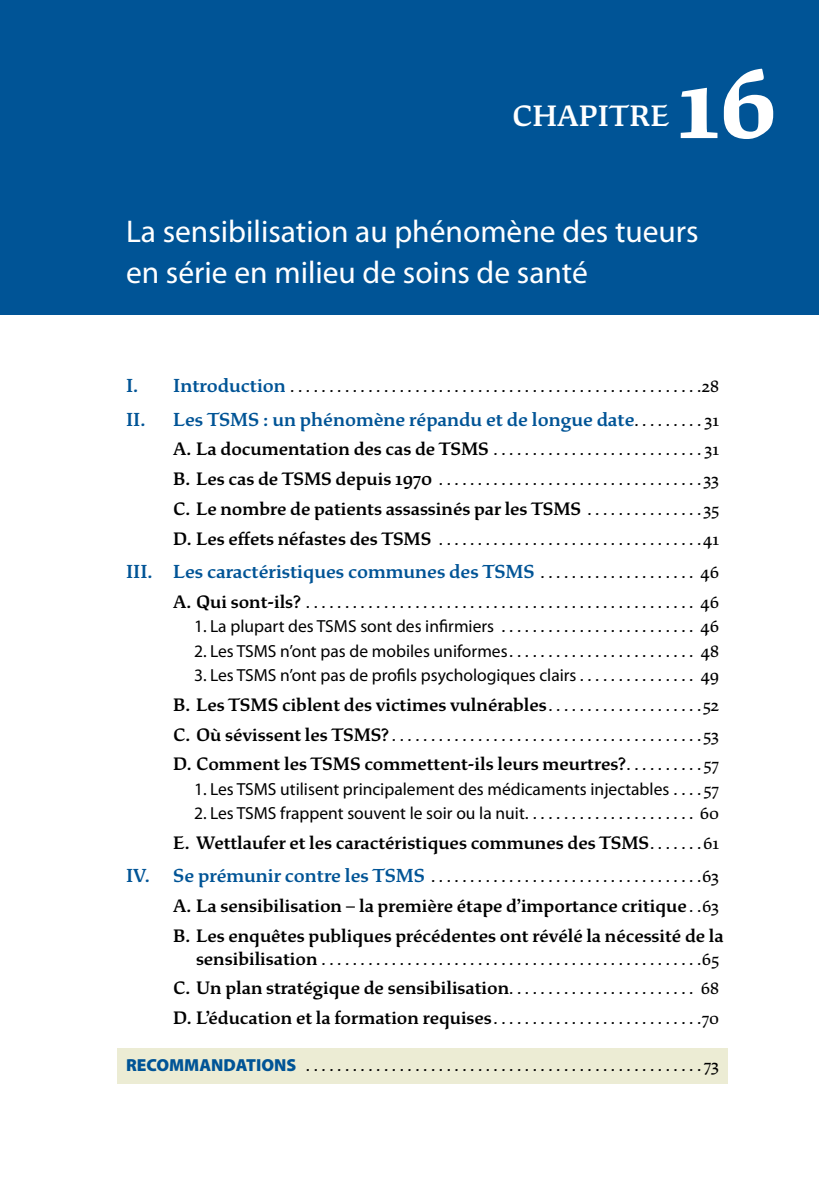
<style>
.page{position:relative;width:819px;height:1197px;background:#fff}
.page>*{position:absolute;margin:0;border:0;box-sizing:border-box;transform-origin:0 0}
.t1{font:700 105px "Study";color:#fff}
.t2{font:31.5px/42px "Myriad Pro";color:#fff}
.t3{font:600 31.5px "Study";color:#fff}
.t4{font:600 20.12px "Study";color:#005496}
.t5{font:600 19.25px "Study";color:#000}
.t6{font:500 17.5px "Study";letter-spacing:-.005em;color:#000}
.t7{font:17.5px "Myriad Pro";color:#000}
.s1{font-weight:600;font-size:20.12px;color:#005496}
.s2{font-weight:500;font-size:17.5px;color:#000}
.s3{font-weight:500;font-size:17.5px}
.s4{font-weight:600;font-size:19.25px}
.s5{font-family:"Study";font-weight:500}
.s6{font-family:"Myriad Pro";font-weight:900;color:#005496}
</style>
<div class="page">
<div style="left:0;top:0;width:819px;height:315px;background:#005496"></div>
<div style="left:117px;top:1048px;width:611px;height:35px;background:#ececd4"></div>
<h2 class="t3" style="left:512px;top:97px;width:159px">CHAPITRE</h2>
<h2 class="t1" style="left:677px;top:43px;width:101px">16</h2>
<h2 class="t2" style="left:126px;top:209px;width:574px">La sensibilisation au phénomène des tueurs en série en milieu de soins de santé</h2>
<p class="t6" style="left:126px;top:377px;width:595px"><span class="s1">I. Introduction</span> . . . . . . . . . . . . . . . . . . . . . . . . . . . . . . . . . . . . . . . . . . . . . . . . . . . . 28</p>
<p class="t4" style="left:126px;top:408px;width:595px">II. Les TSMS : un phénomène répandu et de longue date<span class="s2">. . . . . . . . . 31</span></p>
<p class="t5" style="left:173px;top:438px;width:548px">A. La documentation des cas de TSMS <span class="s3">. . . . . . . . . . . . . . . . . . . . . . . . . . 31</span></p>
<p class="t6" style="left:173px;top:469px;width:548px"><span class="s4">B. Les cas de TSMS depuis 1970</span> . . . . . . . . . . . . . . . . . . . . . . . . . . . . . . . . . 33</p>
<p class="t5" style="left:173px;top:498px;width:548px">C. Le nombre de patients assassinés par les TSMS <span class="s3">. . . . . . . . . . . . . . 35</span></p>
<p class="t6" style="left:173px;top:529px;width:548px"><span class="s4">D. Les effets néfastes des TSMS</span> . . . . . . . . . . . . . . . . . . . . . . . . . . . . . . . . . 41</p>
<p class="t4" style="left:126px;top:560px;width:595px">III. Les caractéristiques communes des TSMS <span class="s2">. . . . . . . . . . . . . . . . . . . . 46</span></p>
<p class="t6" style="left:173px;top:592px;width:548px"><span class="s4">A. Qui sont-ils?</span> . . . . . . . . . . . . . . . . . . . . . . . . . . . . . . . . . . . . . . . . . . . . . . . . . . 46</p>
<p class="t7" style="left:194px;top:615px;width:527px">1. La plupart des TSMS sont des infirmiers <span class="s5">. . . . . . . . . . . . . . . . . . . . . . . . . 46</span></p>
<p class="t7" style="left:194px;top:640px;width:527px">2. Les TSMS n’ont pas de mobiles uniformes <span class="s5">. . . . . . . . . . . . . . . . . . . . . . . . 48</span></p>
<p class="t7" style="left:194px;top:664px;width:527px">3. Les TSMS n’ont pas de profils psychologiques clairs <span class="s5">. . . . . . . . . . . . . . . 49</span></p>
<p class="t5" style="left:173px;top:694px;width:548px">B. Les TSMS ciblent des victimes vulnérables <span class="s3">. . . . . . . . . . . . . . . . . . . 52</span></p>
<p class="t6" style="left:173px;top:725px;width:548px"><span class="s4">C. Où sévissent les TSMS?</span> . . . . . . . . . . . . . . . . . . . . . . . . . . . . . . . . . . . . . . . 53</p>
<p class="t5" style="left:173px;top:753px;width:548px">D. Comment les TSMS commettent-ils leurs meurtres? <span class="s3">. . . . . . . . . 57</span></p>
<p class="t7" style="left:194px;top:778px;width:527px">1. Les TSMS utilisent principalement des médicaments injectables <span class="s5">. . . 57</span></p>
<p class="t7" style="left:194px;top:803px;width:527px">2. Les TSMS frappent souvent le soir ou la nuit <span class="s5">. . . . . . . . . . . . . . . . . . . . . . 60</span></p>
<p class="t5" style="left:173px;top:832px;width:548px">E. Wettlaufer et les caractéristiques communes des TSMS <span class="s3">. . . . . . 61</span></p>
<p class="t6" style="left:126px;top:867px;width:595px"><span class="s1">IV. Se prémunir contre les TSMS</span> . . . . . . . . . . . . . . . . . . . . . . . . . . . . . . . . . . 63</p>
<p class="t5" style="left:173px;top:895px;width:548px">A. La sensibilisation – la première étape d’importance critique <span class="s3">. 63</span></p>
<p class="t5" style="left:173px;top:925px;width:552px">B. Les enquêtes publiques précédentes ont révélé la nécessité de la</p>
<p class="t6" style="left:196px;top:949px;width:525px"><span class="s4">sensibilisation</span> . . . . . . . . . . . . . . . . . . . . . . . . . . . . . . . . . . . . . . . . . . . . . . . . 65</p>
<p class="t5" style="left:173px;top:977px;width:548px">C. Un plan stratégique de sensibilisation <span class="s3">. . . . . . . . . . . . . . . . . . . . . . . . 68</span></p>
<p class="t5" style="left:173px;top:1007px;width:548px">D. L’éducation et la formation requises <span class="s3">. . . . . . . . . . . . . . . . . . . . . . . . . . 70</span></p>
<p class="t6" style="left:126px;top:1056px;width:595px"><span class="s6">RECOMMANDATIONS</span> . . . . . . . . . . . . . . . . . . . . . . . . . . . . . . . . . . . . . . . . . . . . . . . . . . 73</p>
</div>
